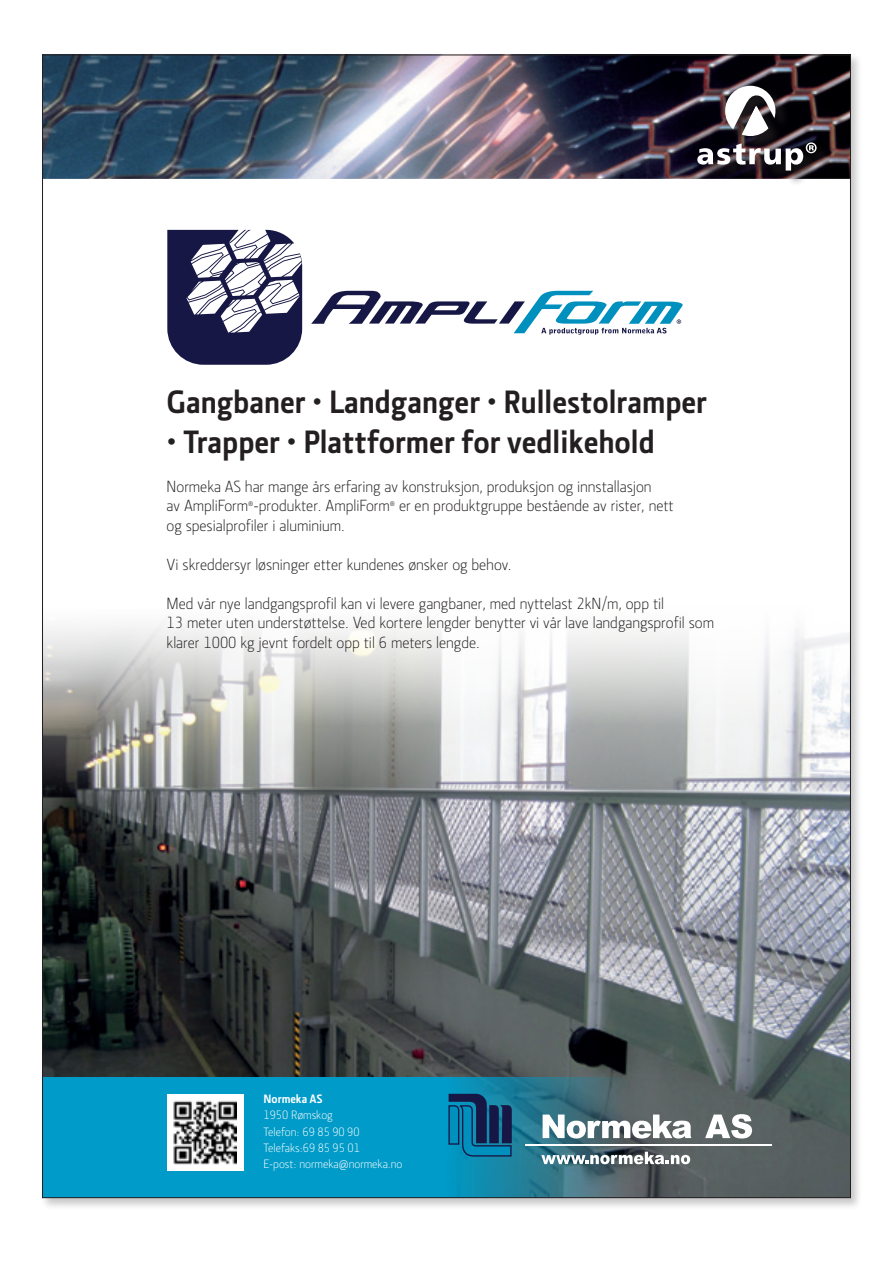
<style>
.page{position:relative;width:893px;height:1263px;background:#fff}
.page>*{position:absolute;margin:0;border:0;box-sizing:border-box;transform-origin:0 0}
.t1{font:700 32.55px "Section";color:#231f20}
.t2{font:300 16.35px/19.5px "Section";color:#231f20}
.t3{font:300 12.15px/16.4px "Section";color:#fff}
.s1{font-family:"Section Light Caps";font-weight:400}
.s2{font-weight:700}
</style>
<div class="page">
<div style="left:40px;top:52px;width:822px;height:1157px;background:#231f20;opacity:.25"></div>
<div style="left:43px;top:55px;width:807px;height:1143px;background:#fff"></div>
<img style="left:44px;top:57px;width:805px;height:122px">
<img style="left:44px;top:621px;width:805px;height:575px">
<svg style="left:44px;top:1077px;width:600px;height:119px;background:#0d91b7"></svg>
<div style="left:698px;top:86px;width:134px;height:100px;background:#231f20;opacity:.75"></div>
<svg style="left:725px;top:86px;width:50px;height:50px"></svg>
<svg style="left:697px;top:142px;width:120px;height:29px"></svg>
<svg style="left:448px;top:1094px;width:64px;height:62px;background:#0e5783"></svg>
<svg style="left:543px;top:1114px;width:148px;height:24px"></svg>
<svg style="left:705px;top:1114px;width:47px;height:24px"></svg>
<svg style="left:541px;top:1152px;width:149px;height:12px"></svg>
<hr style="left:525px;top:1144px;width:247px;height:2px;background:#fff">
<div style="left:167px;top:1094px;width:77px;height:77px;background:#fff"></div>
<img style="left:173px;top:1100px;width:64px;height:65px">
<svg style="left:311px;top:291px;width:372px;height:44px"></svg>
<svg style="left:167px;top:230px;width:135px;height:135px"></svg>
<h1 class="t1" style="left:167px;top:384px;width:542px">Gangbaner • Landganger • Rullestolramper</h1>
<h1 class="t1" style="left:167px;top:423px;width:490px">• Trapper • Plattformer for vedlikehold</h1>
<p class="t2" style="left:167px;top:476px;width:509px">Normeka AS har mange års erfaring av konstruksjon, produksjon og innstallasjon<br>av AmpliForm<sup>®</sup>-produkter. AmpliForm<sup>®</sup> er en produktgruppe bestående av rister, nett og spesialprofiler i aluminium.</p>
<p class="t2" style="left:167px;top:555px;width:347px">Vi skreddersyr løsninger etter kundenes ønsker og behov.</p>
<p class="t2" style="left:167px;top:594px;width:549px">Med vår nye landgangsprofil kan vi levere gangbaner, med nyttelast <span class="s1">2</span>kN/m, opp til<br><span class="s1">13</span> meter uten understøttelse. Ved kortere lengder benytter vi vår lave landgangsprofil som klarer <span class="s1">1000</span> kg jevnt fordelt opp til 6 meters lengde.</p>
<p class="t3" style="left:263px;top:1091px;width:140px"><span class="s2">Normeka AS<br></span><span class="s1">1950</span> Rømskog<br>Telefon: <span class="s1">69 85 90 90<br></span>Telefaks:<span class="s1">69 85 95 01<br></span>E-post: normeka@normeka.no</p>
</div>
